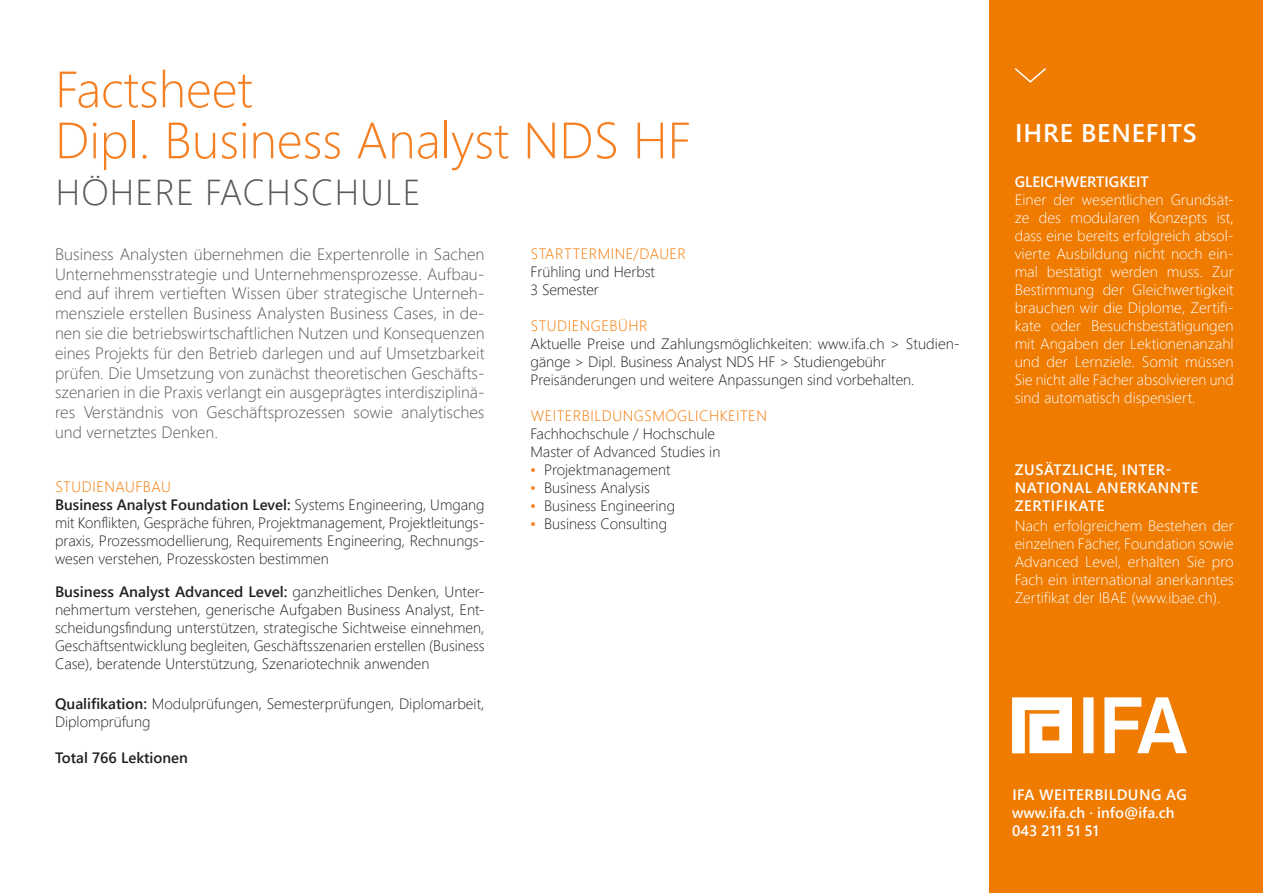
<style>
.page{position:relative;width:1263px;height:893px;background:#fff}
.page>*{position:absolute;margin:0;border:0;box-sizing:border-box;transform-origin:0 0}
.t1{font:300 51px/51px "Segoe UI";color:#f58023}
.t2{font:300 36px "Segoe UI";letter-spacing:.035em;color:#57585a}
.t3{font:600 25.5px "Segoe UI";letter-spacing:.035em;color:#fff}
.t4{font:300 16.5px/19.8px "Segoe UI";color:#57585a;text-align:justify}
.t5{font:300 15px/18px "Segoe UI";color:#231f20}
.t6{font:300 15px/18px "Segoe UI";color:#fff;text-align:justify}
.t7{font:600 15px/18px "Segoe UI";color:#fff}
.t8{font:300 15px "Segoe UI";letter-spacing:.035em;color:#f47800}
.t9{font:600 15px/18px "Segoe UI";letter-spacing:.035em;color:#fff}
.t10{font:600 15px "Segoe UI";color:#231f20}
.s1{color:#f47800}
.s2{font-weight:600}
.s3{color:#f58023}
</style>
<div class="page">
<div style="left:990px;top:0;width:273px;height:893px;background:#ef7b00"></div>
<svg style="left:1014px;top:68px;width:32px;height:15px"></svg>
<svg style="left:1083px;top:697px;width:104px;height:56px"></svg>
<svg style="left:1012px;top:697px;width:60px;height:56px;background:#fce8d3"></svg>
<h1 class="t1" style="left:55px;top:61px;width:638px">Factsheet<br>Dipl. Business Analyst NDS HF</h1>
<h2 class="t2" style="left:56px;top:163px;width:367px">HÖHERE FACHSCHULE</h2>
<p class="t4" style="left:55px;top:243px;width:431px">Business Analysten übernehmen die Expertenrolle in Sachen Unternehmensstrategie und Unternehmensprozesse. Aufbau&shy;end auf ihrem vertieften Wissen über strategische Unterneh&shy;mensziele erstellen Business Analysten Business Cases, in de&shy;nen sie die betriebswirtschaftlichen Nutzen und Konsequenzen eines Projekts für den Betrieb darlegen und auf Umsetzbarkeit prüfen. Die Umsetzung von zunächst theoretischen Geschäfts&shy;szenarien in die Praxis verlangt ein ausgeprägtes interdisziplinä&shy;res Verständnis von Geschäftsprozessen sowie analytisches und vernetztes Denken.</p>
<p class="t5" style="left:55px;top:477px;width:431px"><span class="s1">STUDIENAUFBAU<br></span><span class="s2">Business Analyst Foundation Level:</span> Systems Engineering, Umgang mit Konflikten, Gespräche führen, Projektmanagement, Projektleitungs&shy;praxis, Prozessmodellierung, Requirements Engineering, Rechnungs&shy;wesen verstehen, Prozesskosten bestimmen</p>
<p class="t5" style="left:55px;top:582px;width:431px;text-align:justify"><span class="s2">Business Analyst Advanced Level:</span> ganzheitliches Denken, Unter&shy;nehmertum verstehen, generische Aufgaben Business Analyst, Ent&shy;scheidungsfindung unterstützen, strategische Sichtweise einnehmen, Geschäftsentwicklung begleiten, Geschäftsszenarien erstellen (Business Case), beratende Unterstützung, Szenariotechnik anwenden</p>
<p class="t5" style="left:55px;top:694px;width:431px"><span class="s2">Qualifikation:</span> Modulprüfungen, Semesterprüfungen, Diplomarbeit,<br>Diplomprüfung</p>
<p class="t10" style="left:55px;top:746px;width:134px">Total 766 Lektionen</p>
<p class="t8" style="left:531px;top:241px;width:157px">STARTTERMINE/DAUER</p>
<p class="t5" style="left:530px;top:262px;width:126px">Frühling und Herbst<br>3 Semester</p>
<p class="t8" style="left:531px;top:313px;width:118px">STUDIENGEBÜHR</p>
<p class="t5" style="left:530px;top:334px;width:431px">Aktuelle Preise und Zahlungsmöglichkeiten: www.ifa.ch &gt; Studien&shy;gänge &gt; Dipl. Business Analyst NDS HF &gt; Studiengebühr<br>Preisänderungen und weitere Anpassungen sind vorbehalten.</p>
<p class="t8" style="left:531px;top:403px;width:238px">WEITERBILDUNGSMÖGLICHKEITEN</p>
<p class="t5" style="left:530px;top:424px;width:191px">Fachhochschule / Hochschule<br>Master of Advanced Studies in</p>
<p class="t5" style="left:530px;top:460px;width:142px"><span class="s3">▪</span> Projektmanagement</p>
<p class="t5" style="left:530px;top:478px;width:121px"><span class="s3">▪</span> Business Analysis</p>
<p class="t5" style="left:530px;top:496px;width:146px"><span class="s3">▪</span> Business Engineering</p>
<p class="t5" style="left:530px;top:514px;width:138px"><span class="s3">▪</span> Business Consulting</p>
<h3 class="t3" style="left:1015px;top:112px;width:183px">IHRE BENEFITS</h3>
<p class="t7" style="left:1015px;top:172px;width:136px">GLEICHWERTIGKEIT</p>
<p class="t6" style="left:1015px;top:190px;width:221px">Einer der wesentlichen Grundsät&shy;ze des modularen Konzepts ist, dass eine bereits erfolgreich absol&shy;vierte Ausbildung nicht noch ein&shy;mal bestätigt werden muss. Zur Bestimmung der Gleichwertigkeit brauchen wir die Diplome, Zertifi&shy;kate oder Besuchsbestätigungen mit Angaben der Lektionenanzahl und der Lernziele. Somit müssen Sie nicht alle Fächer absolvieren und sind automatisch dispensiert.</p>
<p class="t9" style="left:1015px;top:460px;width:185px">ZUSÄTZLICHE, INTER-<br>NATIONAL ANERKANNTE<br>ZERTIFIKATE</p>
<p class="t6" style="left:1015px;top:516px;width:221px">Nach erfolgreichem Bestehen der einzelnen Fächer, Foundation sowie Advanced Level, erhalten Sie pro Fach ein international anerkanntes Zertifikat der IBAE (www.ibae.ch).</p>
<p class="t7" style="left:1012px;top:785px;width:176px">IFA WEITERBILDUNG AG www.ifa.ch · info@ifa.ch<br>043 211 51 51</p>
</div>
